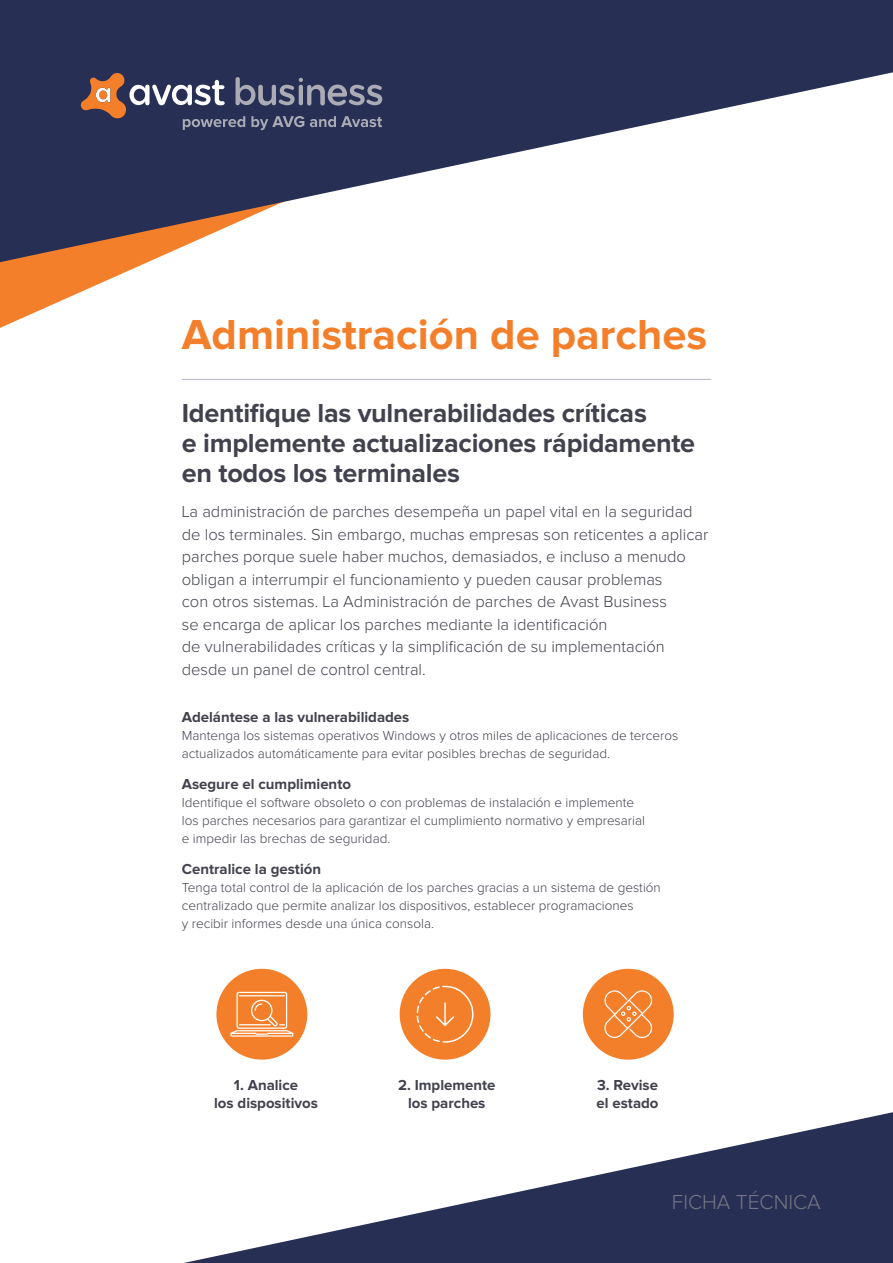
<style>
.page{position:relative;width:893px;height:1263px;background:#fff}
.page>*{position:absolute;margin:0;border:0;box-sizing:border-box;transform-origin:0 0}
.t1{font:700 43.5px "Proxima Nova";color:#f47f2a}
.document_subhead{font:700 27px/30px "Proxima Nova";letter-spacing:-.01em;color:#41424e}
.t2{font:300 21px "Proxima Nova";color:#767784}
.intro{font:300 16.5px/22.5px "Proxima Nova";color:#41424e}
.subhead{font:700 15px/18px "Proxima Nova";color:#41424e;text-align:center}
.body{font:300 13.5px/18px "Proxima Nova";color:#41424e}
</style>
<div class="page">
<svg style="left:184px;top:1112px;width:709px;height:151px"></svg>
<svg style="left:0;top:267px;width:137px;height:61px"></svg>
<svg style="left:0;top:0;width:893px;height:267px;fill:#272f54"></svg>
<svg style="left:81px;top:73px;width:301px;height:57px;background:#54526a"></svg>
<hr style="left:182px;top:379px;width:529px;height:1px;background:#b7b5c4">
<div style="left:216px;top:969px;width:91px;height:91px;background:#f47f2a;border-radius:50%"></div>
<div style="left:400px;top:969px;width:90px;height:91px;background:#f47f2a;border-radius:50%"></div>
<div style="left:583px;top:969px;width:91px;height:91px;background:#f47f2a;border-radius:50%"></div>
<svg style="left:230px;top:992px;width:63px;height:45px"></svg>
<svg style="left:604px;top:990px;width:48px;height:48px"></svg>
<svg style="left:417px;top:986px;width:57px;height:57px"></svg>
<h2 class="t1" style="left:182px;top:310px;width:527px">Administración de parches</h2>
<p class="document_subhead" style="left:182px;top:398px;width:515px">Identifique las vulnerabilidades críticas<br>e implemente actualizaciones rápidamente en todos los terminales</p>
<p class="intro" style="left:182px;top:501px;width:528px">La administración de parches desempeña un papel vital en la seguridad de los terminales. Sin embargo, muchas empresas son reticentes a aplicar parches porque suele haber muchos, demasiados, e incluso a menudo obligan a interrumpir el funcionamiento y pueden causar problemas<br>con otros sistemas. La Administración de parches de Avast Business<br>se encarga de aplicar los parches mediante la identificación<br>de vulnerabilidades críticas y la simplificación de su implementación desde un panel de control central.</p>
<p class="subhead" style="left:182px;top:709px;width:229px">Adelántese a las vulnerabilidades</p>
<p class="body" style="left:182px;top:727px;width:498px">Mantenga los sistemas operativos Windows y otros miles de aplicaciones de terceros actualizados automáticamente para evitar posibles brechas de seguridad.</p>
<p class="subhead" style="left:182px;top:775px;width:171px">Asegure el cumplimiento</p>
<p class="body" style="left:182px;top:794px;width:465px">Identifique el software obsoleto o con problemas de instalación e implemente los parches necesarios para garantizar el cumplimiento normativo y empresarial e impedir las brechas de seguridad.</p>
<p class="subhead" style="left:182px;top:860px;width:141px">Centralice la gestión</p>
<p class="body" style="left:182px;top:879px;width:481px">Tenga total control de la aplicación de los parches gracias a un sistema de gestión centralizado que permite analizar los dispositivos, establecer programaciones<br>y recibir informes desde una única consola.</p>
<p class="subhead" style="left:214px;top:1076px;width:105px">1. Analice<br>los dispositivos</p>
<p class="subhead" style="left:398px;top:1076px;width:99px">2. Implemente los parches</p>
<p class="subhead" style="left:597px;top:1076px;width:64px;text-align:left">3. Revise el estado</p>
<h3 class="t2" style="left:672px;top:1190px;width:150px">FICHA TÉCNICA</h3>
</div>
